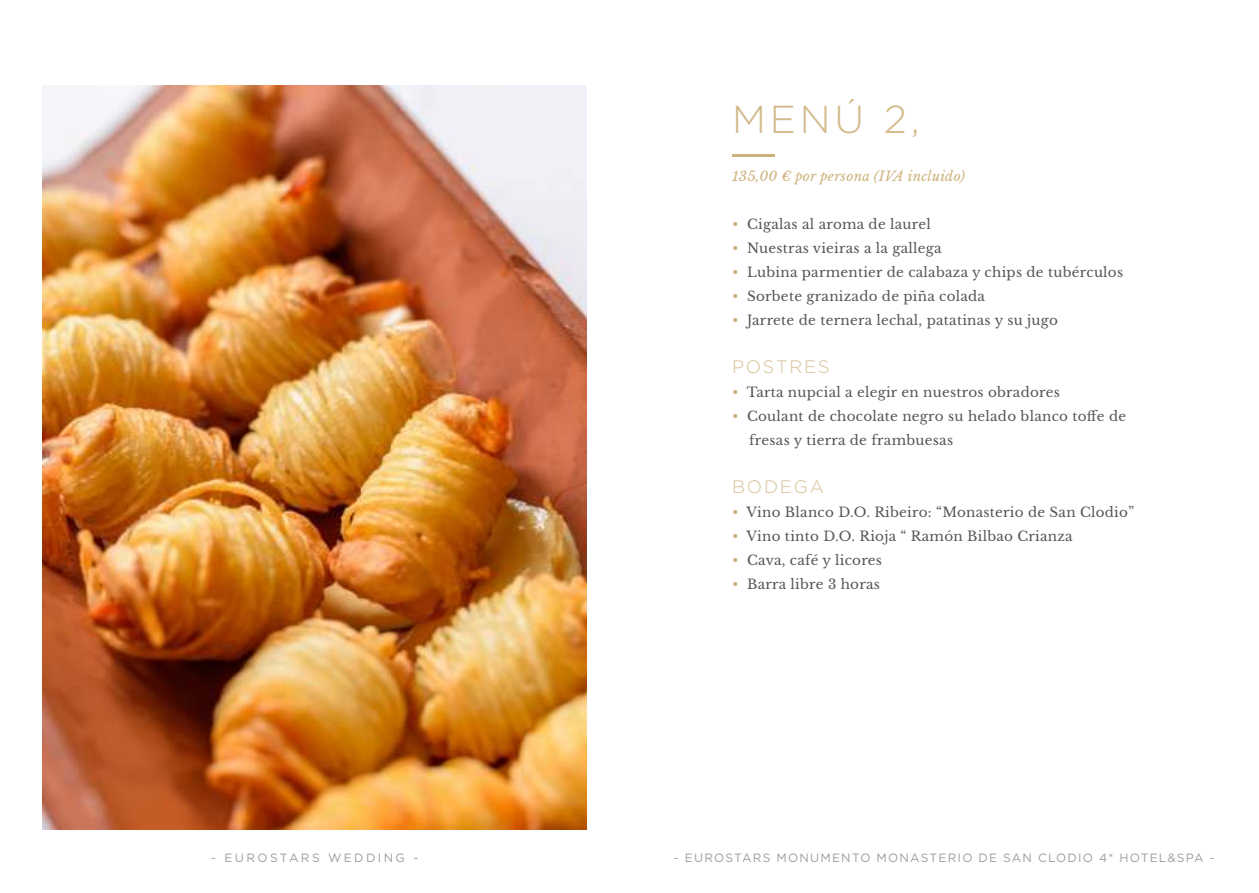
<style>
.page{position:relative;width:1259px;height:893px;background:#fff}
.page>*{position:absolute;margin:0;border:0;box-sizing:border-box;transform-origin:0 0}
.t1{font:300 39px "Gotham";color:#d2b98a}
.t2{font:300 18px "Gotham";letter-spacing:.1em;color:#d7c196}
.t3{font:13.5px/24px "Libre Baskerville";letter-spacing:.02em;color:#575656}
.t4{font:italic 13.5px "Libre Baskerville";letter-spacing:.02em;color:#cdb27d}
.t5{font:12px "Gotham";letter-spacing:.1em;color:#9d9c9c}
.t6{font:12px "Gotham";letter-spacing:.2em;color:#9d9c9c}
.s1{color:#cdb27d}
</style>
<div class="page">
<img style="left:43px;top:85px;width:544px;height:744px">
<hr style="left:732px;top:155px;width:42px;height:2px;background:#cdb27d">
<h1 class="t1" style="left:732px;top:95px;width:189px">MENÚ 2,</h1>
<p class="t4" style="left:732px;top:168px;width:234px">135,00 € por persona (IVA incluido)</p>
<p class="t3" style="left:732px;top:212px;width:200px"><span class="s1">•</span> Cigalas al aroma de laurel</p>
<p class="t3" style="left:732px;top:236px;width:211px"><span class="s1">•</span> Nuestras vieiras a la gallega</p>
<p class="t3" style="left:732px;top:260px;width:392px"><span class="s1">•</span> Lubina parmentier de calabaza y chips de tubérculos</p>
<p class="t3" style="left:732px;top:284px;width:254px"><span class="s1">•</span> Sorbete granizado de piña colada</p>
<p class="t3" style="left:732px;top:308px;width:327px"><span class="s1">•</span> Jarrete de ternera lechal, patatinas y su jugo</p>
<h2 class="t2" style="left:732px;top:355px;width:99px">POSTRES</h2>
<p class="t3" style="left:732px;top:380px;width:329px"><span class="s1">•</span> Tarta nupcial a elegir en nuestros obradores</p>
<p class="t3" style="left:749px;top:404px;width:378px;text-indent:-17px"><span class="s1">•</span> Coulant de chocolate negro su helado blanco toffe de fresas y tierra de frambuesas</p>
<h2 class="t2" style="left:732px;top:475px;width:93px">BODEGA</h2>
<p class="t3" style="left:732px;top:500px;width:403px"><span class="s1">•</span> Vino Blanco D.O. Ribeiro: “Monasterio de San Clodio”</p>
<p class="t3" style="left:732px;top:524px;width:342px"><span class="s1">•</span> Vino tinto D.O. Rioja “ Ramón Bilbao Crianza</p>
<p class="t3" style="left:732px;top:548px;width:151px"><span class="s1">•</span> Cava, café y licores</p>
<p class="t3" style="left:732px;top:572px;width:149px"><span class="s1">•</span> Barra libre 3 horas</p>
<p class="t6" style="left:211px;top:850px;width:209px">- EUROSTARS WEDDING -</p>
<p class="t5" style="left:674px;top:850px;width:542px">- EUROSTARS MONUMENTO MONASTERIO DE SAN CLODIO 4* HOTEL&amp;SPA -</p>
</div>
